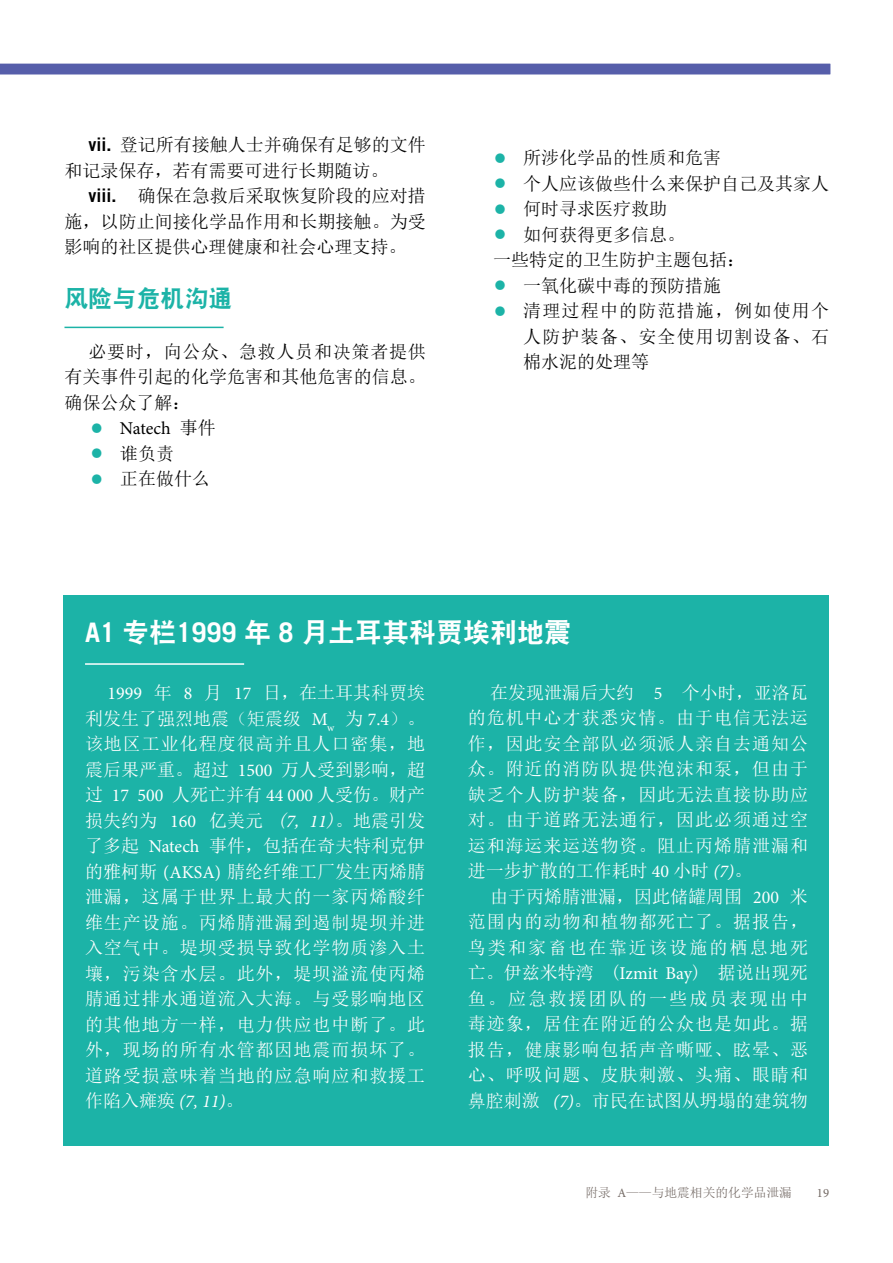
<style>
.page{position:relative;width:893px;height:1263px;background:#fff}
.page>*{position:absolute;margin:0;border:0;box-sizing:border-box;transform-origin:0 0}
.t1{font:27px "DF Hei W9";color:#fff}
.t2{font:24px "DF Hei W9";color:#1cb3a7}
.t3{font:18px/25.5px "Sim Sun";letter-spacing:.055em;color:#fff;text-align:justify}
.t4{font:18px/25.5px "Sim Sun";color:#000;text-align:justify}
.t5{font:18px "Minion Pro";letter-spacing:-.005em;color:#000}
.t6{font:12.75px "Sim Sun";color:#746a65}
.t7{font:12.75px "Minion Pro";color:#746a65}
.s1{font-family:"Trade Gothic LT";font-weight:700}
.s2{font-size:36px;color:#1cb3a7}
.s3{font-family:"Sim Sun"}
.s4{font-family:"Minion Pro";font-size:36px;color:#1cb3a7}
.s5{font-family:"Minion Pro"}
.s6{font-style:italic}
.s7{font-family:"Minion Pro";font-style:italic}
</style>
<div class="page">
<div style="left:64px;top:595px;width:765px;height:551px;background:#1cb3a7"></div>
<div style="left:0;top:64px;width:830px;height:10px;background:#565eaa"></div>
<hr style="left:85px;top:663px;width:159px;height:2px;background:#fff">
<hr style="left:64px;top:327px;width:160px;height:1px;background:#1cb3a7">
<p class="t4" style="left:64px;top:132px;width:363px;text-indent:24px"><span class="s1">vii.</span> 登记所有接触人士并确保有足够的文件和记录保存，若有需要可进行长期随访。</p>
<p class="t4" style="left:64px;top:183px;width:363px;text-indent:24px"><span class="s1">viii.</span> 确保在急救后采取恢复阶段的应对措施，以防止间接化学品作用和长期接触。为受影响的社区提供心理健康和社会心理支持。</p>
<h2 class="t2" style="left:64px;top:286px;width:169px">风险与危机沟通</h2>
<p class="t4" style="left:64px;top:339px;width:363px;text-indent:24px">必要时，向公众、急救人员和决策者提供有关事件引起的化学危害和其他危害的信息。确保公众了解：</p>
<p class="t5" style="left:90px;top:417px;width:127px"><span class="s2">•</span> Natech <span class="s3">事件</span></p>
<p class="t4" style="left:90px;top:441px;width:86px"><span class="s4">•</span> 谁负责</p>
<p class="t4" style="left:90px;top:466px;width:121px"><span class="s4">•</span> 正在做什么</p>
<p class="t4" style="left:493px;top:145px;width:229px"><span class="s4">•</span> 所涉化学品的性质和危害</p>
<p class="t4" style="left:493px;top:170px;width:338px"><span class="s4">•</span> 个人应该做些什么来保护自己及其家人</p>
<p class="t4" style="left:493px;top:196px;width:175px"><span class="s4">•</span> 何时寻求医疗救助</p>
<p class="t4" style="left:493px;top:221px;width:253px"><span class="s4">•</span> 如何获得更多信息。<br>一些特定的卫生防护主题包括：</p>
<p class="t4" style="left:493px;top:272px;width:229px"><span class="s4">•</span> 一氧化碳中毒的预防措施</p>
<p class="t4" style="left:523px;top:298px;width:307px;text-indent:-30px"><span class="s4">•</span> 清理过程中的防范措施，例如使用个人防护装备、安全使用切割设备、石棉水泥的处理等</p>
<h1 class="t1" style="left:85px;top:619px;width:488px"><span class="s1">A1</span> 专栏<span class="s1">1999</span> 年 <span class="s1">8</span> 月土耳其科贾埃利地震</h1>
<p class="t3" style="left:85px;top:680px;width:342px;text-indent:23px"><span class="s5">1999</span> 年 <span class="s5">8</span> 月 <span class="s5">17</span> 日，在土耳其科贾埃利发生了强烈地震（矩震级 <span class="s5">M</span><sub>w</sub> 为 <span class="s5">7.4</span>）。该地区工业化程度很高并且人口密集，地震后果严重。超过 <span class="s5">1500</span> 万人受到影响，超过 <span class="s5">17 500</span> 人死亡并有 <span class="s5">44 000</span> 人受伤。财产损失约为 <span class="s5">160</span> 亿美元 <span class="s6">(</span><span class="s7">7</span><span class="s6">,</span> <span class="s7">11</span><span class="s6">)</span>。地震引发了多起 <span class="s5">Natech</span> 事件，包括在奇夫特利克伊的雅柯斯 <span class="s5">(AKSA)</span> 腈纶纤维工厂发生丙烯腈泄漏，这属于世界上最大的一家丙烯酸纤维生产设施。丙烯腈泄漏到遏制堤坝并进入空气中。堤坝受损导致化学物质渗入土壤，污染含水层。此外，堤坝溢流使丙烯腈通过排水通道流入大海。与受影响地区的其他地方一样，电力供应也中断了。此外，现场的所有水管都因地震而损坏了。道路受损意味着当地的应急响应和救援工作陷入瘫痪 <span class="s7">(7, 11)</span>。</p>
<p class="t3" style="left:468px;top:679px;width:342px;text-indent:22px">在发现泄漏后大约 <span class="s5">5</span> 个小时，亚洛瓦的危机中心才获悉灾情。由于电信无法运作，因此安全部队必须派人亲自去通知公众。附近的消防队提供泡沫和泵，但由于缺乏个人防护装备，因此无法直接协助应对。由于道路无法通行，因此必须通过空运和海运来运送物资。阻止丙烯腈泄漏和进一步扩散的工作耗时 <span class="s5">40</span> 小时 <span class="s7">(7)</span>。</p>
<p class="t3" style="left:468px;top:883px;width:342px;text-indent:22px">由于丙烯腈泄漏，因此储罐周围 <span class="s5">200</span> 米范围内的动物和植物都死亡了。据报告，鸟类和家畜也在靠近该设施的栖息地死亡。伊兹米特湾 (<span class="s5">Izmit Bay</span>) 据说出现死鱼。应急救援团队的一些成员表现出中毒迹象，居住在附近的公众也是如此。据报告，健康影响包括声音嘶哑、眩晕、恶心、呼吸问题、皮肤刺激、头痛、眼睛和鼻腔刺激 <span class="s7">(7)</span>。市民在试图从坍塌的建筑物</p>
<p class="t6" style="left:585px;top:1186px;width:208px">附录 <span class="s5">A</span>——与地震相关的化学品泄漏</p>
<p class="t7" style="left:817px;top:1185px;width:14px">19</p>
</div>
